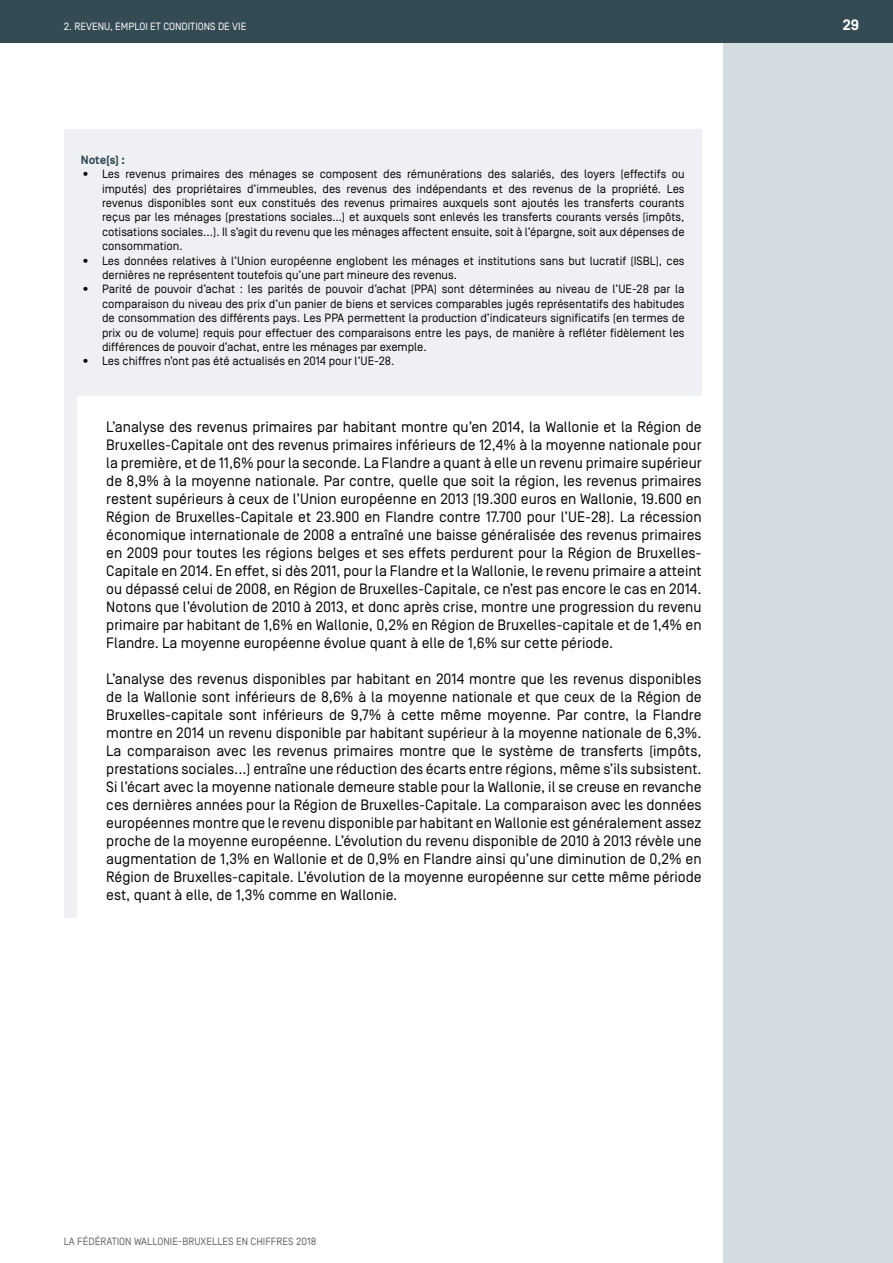
<style>
.page{position:relative;width:893px;height:1263px;background:#fff}
.page>*{position:absolute;margin:0;border:0;box-sizing:border-box;transform-origin:0 0}
.t1{font:15px/18px "Simplon BP Regular";color:#000;text-align:justify}
.t2{font:700 15px "Simplon BP";color:#fff}
.t3{font:12px/14.4px "Simplon BP Regular";color:#000;text-align:justify}
.t4{font:700 12px "Simplon BP";color:#354b54}
.t5{font:10.5px "Simplon BP Regular";color:#636362}
.t6{font:10.5px "Simplon BP Regular";color:#fff}
</style>
<div class="page">
<div style="left:723px;top:0;width:170px;height:1263px;background:#d3dce1"></div>
<div style="left:0;top:0;width:893px;height:43px;background:#354b54"></div>
<div style="left:64px;top:129px;width:638px;height:267px;background:#eff0f3"></div>
<div style="left:64px;top:342px;width:13px;height:576px;background:#eff0f3"></div>
<p class="t6" style="left:64px;top:20px;width:184px">2. REVENU, EMPLOI ET CONDITIONS DE VIE</p>
<p class="t4" style="left:81px;top:153px;width:46px">Note(s) :</p>
<p class="t3" style="left:102px;top:167px;width:584px;text-indent:-21px">• Les revenus primaires des ménages se composent des rémunérations des salariés, des loyers (effectifs ou imputés) des propriétaires d’immeubles, des revenus des indépendants et des revenus de la propriété. Les revenus disponibles sont eux constitués des revenus primaires auxquels sont ajoutés les transferts courants reçus par les ménages (prestations sociales…) et auxquels sont enlevés les transferts courants versés (impôts, cotisations sociales...). Il s’agit du revenu que les ménages affectent ensuite, soit à l’épargne, soit aux dépenses de consommation.</p>
<p class="t3" style="left:102px;top:253px;width:584px;text-indent:-21px">• Les données relatives à l’Union européenne englobent les ménages et institutions sans but lucratif (ISBL), ces dernières ne représentent toutefois qu’une part mineure des revenus.</p>
<p class="t3" style="left:102px;top:282px;width:584px;text-indent:-21px">• Parité de pouvoir d’achat : les parités de pouvoir d’achat (PPA) sont déterminées au niveau de l’UE-28 par la comparaison du niveau des prix d’un panier de biens et services comparables jugés représentatifs des habitudes de consommation des différents pays. Les PPA permettent la production d’indicateurs significatifs (en termes de prix ou de volume) requis pour effectuer des comparaisons entre les pays, de manière à refléter fidèlement les différences de pouvoir d’achat, entre les ménages par exemple.</p>
<p class="t3" style="left:81px;top:354px;width:315px">• Les chiffres n’ont pas été actualisés en 2014 pour l’UE-28.</p>
<p class="t1" style="left:106px;top:418px;width:597px">L’analyse des revenus primaires par habitant montre qu’en 2014, la Wallonie et la Région de Bruxelles-Capitale ont des revenus primaires inférieurs de 12,4% à la moyenne nationale pour la première, et de 11,6% pour la seconde. La Flandre a quant à elle un revenu primaire supérieur de 8,9% à la moyenne nationale. Par contre, quelle que soit la région, les revenus primaires restent supérieurs à ceux de l’Union européenne en 2013 (19.300 euros en Wallonie, 19.600 en Région de Bruxelles-Capitale et 23.900 en Flandre contre 17.700 pour l’UE-28). La récession économique internationale de 2008 a entraîné une baisse généralisée des revenus primaires en 2009 pour toutes les régions belges et ses effets perdurent pour la Région de Bruxelles-Capitale en 2014. En effet, si dès 2011, pour la Flandre et la Wallonie, le revenu primaire a atteint ou dépassé celui de 2008, en Région de Bruxelles-Capitale, ce n’est pas encore le cas en 2014.<br>Notons que l’évolution de 2010 à 2013, et donc après crise, montre une progression du revenu primaire par habitant de 1,6% en Wallonie, 0,2% en Région de Bruxelles-capitale et de 1,4% en Flandre. La moyenne européenne évolue quant à elle de 1,6% sur cette période.</p>
<p class="t1" style="left:106px;top:670px;width:597px">L’analyse des revenus disponibles par habitant en 2014 montre que les revenus disponibles de la Wallonie sont inférieurs de 8,6% à la moyenne nationale et que ceux de la Région de Bruxelles-capitale sont inférieurs de 9,7% à cette même moyenne. Par contre, la Flandre montre en 2014 un revenu disponible par habitant supérieur à la moyenne nationale de 6,3%.<br>La comparaison avec les revenus primaires montre que le système de transferts (impôts, prestations sociales...) entraîne une réduction des écarts entre régions, même s’ils subsistent.<br>Si l’écart avec la moyenne nationale demeure stable pour la Wallonie, il se creuse en revanche ces dernières années pour la Région de Bruxelles-Capitale. La comparaison avec les données européennes montre que le revenu disponible par habitant en Wallonie est généralement assez proche de la moyenne européenne. L’évolution du revenu disponible de 2010 à 2013 révèle une augmentation de 1,3% en Wallonie et de 0,9% en Flandre ainsi qu’une diminution de 0,2% en Région de Bruxelles-capitale. L’évolution de la moyenne européenne sur cette même période est, quant à elle, de 1,3% comme en Wallonie.</p>
<p class="t5" style="left:64px;top:1235px;width:254px">LA FÉDÉRATION WALLONIE-BRUXELLES EN CHIFFRES 2018</p>
<p class="t2" style="left:843px;top:16px;width:18px">29</p>
</div>
